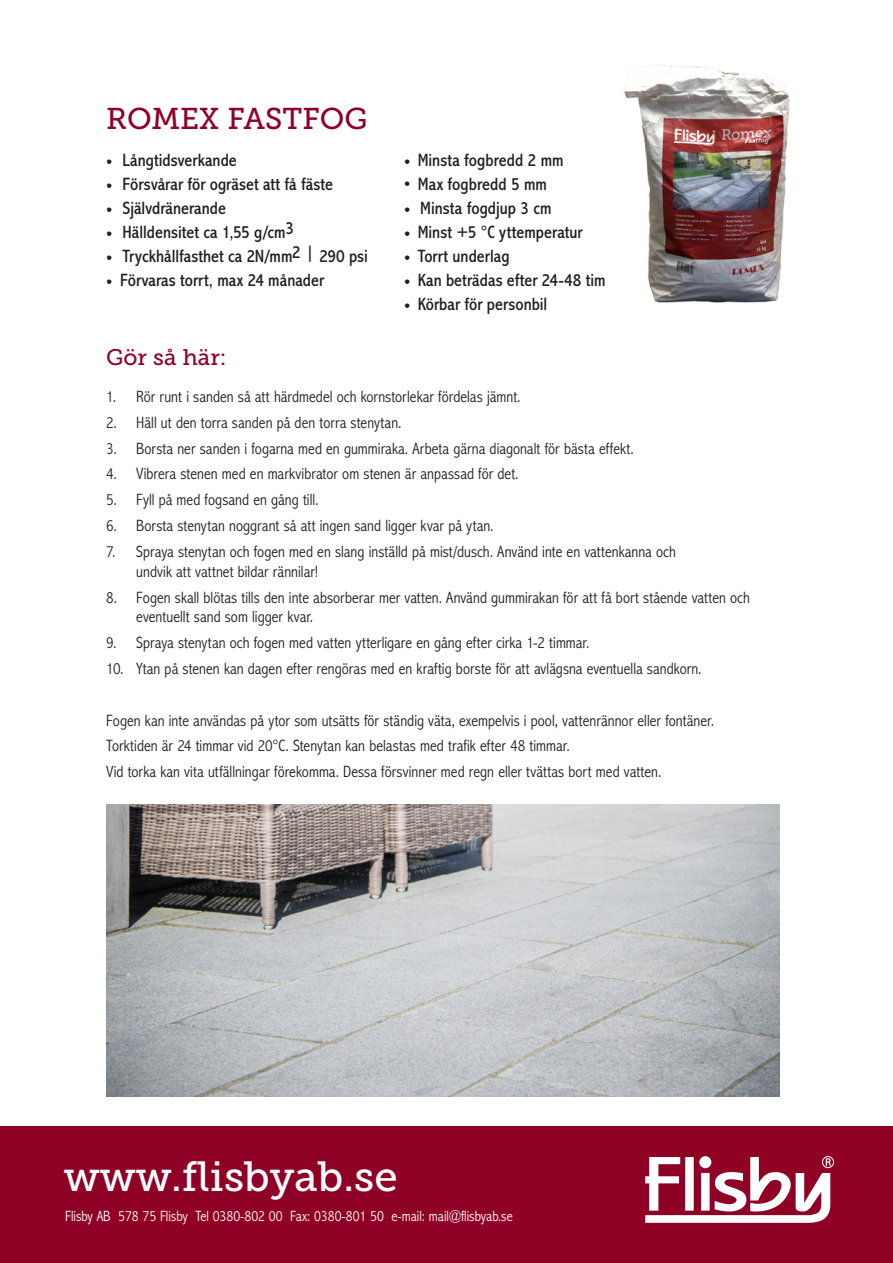
<style>
.page{position:relative;width:893px;height:1263px;background:#fff}
.page>*{position:absolute;margin:0;border:0;box-sizing:border-box;transform-origin:0 0}
.t1{font:42px "Museo Slab 500";color:#fff}
.PAGINA{font:30px "Museo Slab 500";color:#900126}
.PAGINA-2{font:22.5px "Museo Slab 500";color:#900126}
.t2{font:condensed 18px "Abadi MT Std";color:#231f20}
.ingress-2{font:300 condensed 16.5px/19.5px "Abadi MT Std";color:#231f20}
.t3{font:300 condensed 15px "Abadi MT Std";color:#fff}
</style>
<div class="page">
<img style="left:624px;top:65px;width:166px;height:238px">
<div style="left:0;top:1127px;width:893px;height:136px;background:#900126"></div>
<svg style="left:645px;top:1156px;width:189px;height:67px"></svg>
<img style="left:106px;top:805px;width:673px;height:291px">
<p class="PAGINA" style="left:106px;top:102px;width:263px">ROMEX FASTFOG</p>
<p class="t2" style="left:106px;top:150px;width:132px">• Långtidsverkande</p>
<p class="t2" style="left:106px;top:174px;width:228px">• Försvårar för ogräset att få fäste</p>
<p class="t2" style="left:106px;top:198px;width:121px">• Självdränerande</p>
<p class="t2" style="left:106px;top:222px;width:189px">• Hälldensitet ca 1,55 g/cm3</p>
<p class="t2" style="left:106px;top:246px;width:263px">• Tryckhållfasthet ca 2N/mm2 | 290 psi</p>
<p class="t2" style="left:106px;top:270px;width:219px">• Förvaras torrt, max 24 månader</p>
<p class="t2" style="left:404px;top:150px;width:161px">• Minsta fogbredd 2 mm</p>
<p class="t2" style="left:404px;top:174px;width:144px">• Max fogbredd 5 mm</p>
<p class="t2" style="left:404px;top:198px;width:149px">• Minsta fogdjup 3 cm</p>
<p class="t2" style="left:404px;top:222px;width:180px">• Minst +5 °C yttemperatur</p>
<p class="t2" style="left:404px;top:246px;width:107px">• Torrt underlag</p>
<p class="t2" style="left:404px;top:270px;width:203px">• Kan beträdas efter 24-48 tim</p>
<p class="t2" style="left:404px;top:294px;width:145px">• Körbar för personbil</p>
<p class="PAGINA-2" style="left:106px;top:345px;width:122px">Gör så här:</p>
<p class="ingress-2" style="left:106px;top:387px;width:416px">1. Rör runt i sanden så att härdmedel och kornstorlekar fördelas jämnt.</p>
<p class="ingress-2" style="left:106px;top:413px;width:297px">2. Häll ut den torra sanden på den torra stenytan.</p>
<p class="ingress-2" style="left:106px;top:439px;width:529px">3. Borsta ner sanden i fogarna med en gummiraka. Arbeta gärna diagonalt för bästa effekt.</p>
<p class="ingress-2" style="left:106px;top:465px;width:414px">4. Vibrera stenen med en markvibrator om stenen är anpassad för det.</p>
<p class="ingress-2" style="left:106px;top:490px;width:214px">5. Fyll på med fogsand en gång till.</p>
<p class="ingress-2" style="left:106px;top:516px;width:389px">6. Borsta stenytan noggrant så att ingen sand ligger kvar på ytan.</p>
<p class="ingress-2" style="left:136px;top:542px;width:541px;text-indent:-30px">7. Spraya stenytan och fogen med en slang inställd på mist/dusch. Använd inte en vattenkanna och undvik att vattnet bildar rännilar!</p>
<p class="ingress-2" style="left:136px;top:588px;width:615px;text-indent:-30px">8. Fogen skall blötas tills den inte absorberar mer vatten. Använd gummirakan för att få bort stående vatten och eventuellt sand som ligger kvar.</p>
<p class="ingress-2" style="left:106px;top:633px;width:485px">9. Spraya stenytan och fogen med vatten ytterligare en gång efter cirka 1-2 timmar.</p>
<p class="ingress-2" style="left:106px;top:659px;width:597px">10. Ytan på stenen kan dagen efter rengöras med en kraftig borste för att avlägsna eventuella sandkorn.</p>
<p class="ingress-2" style="left:106px;top:711px;width:609px">Fogen kan inte användas på ytor som utsätts för ständig väta, exempelvis i pool, vattenrännor eller fontäner.</p>
<p class="ingress-2" style="left:106px;top:737px;width:465px">Torktiden är 24 timmar vid 20°C. Stenytan kan belastas med trafik efter 48 timmar.</p>
<p class="ingress-2" style="left:106px;top:762px;width:557px">Vid torka kan vita utfällningar förekomma. Dessa försvinner med regn eller tvättas bort med vatten.</p>
<p class="t1" style="left:64px;top:1153px;width:335px">www.flisbyab.se</p>
<p class="t3" style="left:65px;top:1207px;width:449px">Flisby AB 578 75 Flisby Tel 0380-802 00 Fax: 0380-801 50 e-mail: mail@flisbyab.se</p>
</div>
